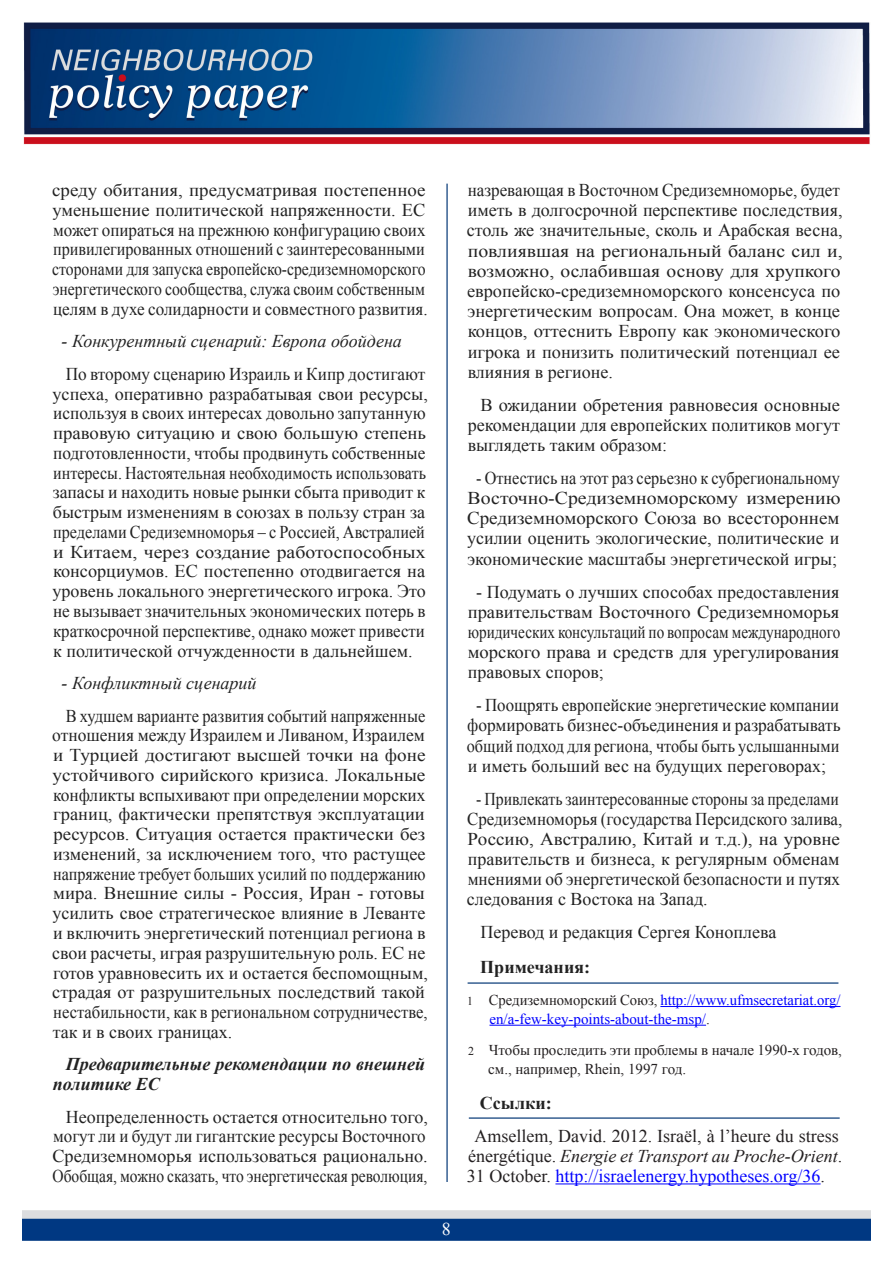
<style>
.page{position:relative;width:893px;height:1263px;background:#fff}
.page>*{position:absolute;margin:0;border:0;box-sizing:border-box;transform-origin:0 0}
.Gövde_Metin{font:18px/19.8px "Times New Roman";color:#222;scale:.91 1}
.Gövde_Metin-2{font:18px/19.8px "Times New Roman";color:#222;scale:.96 1}
.Gövde_Metin-3{font:18px/20.1px "Times New Roman";color:#222;text-align:justify}
.Gövde_Metin-4{font:18px/20.1px "Times New Roman";color:#222;scale:.95 1}
.Gövde_Metin-5{font:18px/19.8px "Times New Roman";color:#222;scale:1.05 1}
.Gövde_Metin-6{font:18px/20.1px "Times New Roman";color:#222;scale:.88 1}
.Gövde_Metin-7{font:18px/20.1px "Times New Roman";color:#222;text-align:center;scale:.9 1}
.Gövde_Metin-8{font:18px/20.1px "Times New Roman";color:#222;text-align:justify;scale:.94 1}
.Referance{font:18px/20.1px "Times New Roman";color:#231f20}
.Gövde_Metin-9{font:italic 18px "Times New Roman";color:#222}
.Gövde_başlık_3_itali{font:italic 700 18px/19.8px "Times New Roman";color:#222}
.Gövde_Başlık{font:700 18px "Times New Roman";color:#222}
.t1{font:18px "Times New Roman";color:#fff}
.End_note_text{font:15px/18.6px "Times New Roman";color:#00f}
.End_note_text-2{font:15px/18.6px "Times New Roman";color:#231f20}
.s1{font-size:12px;color:#231f20}
.s2{color:#231f20}
.s3{font-size:12px}
.s4{font-style:italic}
.s5{color:#00f}
</style>
<div class="page">
<img style="left:22px;top:1210px;width:849px;height:31px">
<img style="left:24px;top:22px;width:846px;height:122px">
<hr style="left:446px;top:184px;width:2px;height:998px;background:#365f91">
<hr style="left:660px;top:1006px;width:180px;height:1px;background:#00f">
<hr style="left:489px;top:1025px;width:217px;height:1px;background:#00f">
<hr style="left:555px;top:1183px;width:266px;height:1px;background:#00f">
<hr style="left:469px;top:1117px;width:371px;height:2px;background:#365f91">
<hr style="left:468px;top:982px;width:370px;height:2px;background:#365f91">
<p class="Gövde_Metin-5" style="left:52px;top:180px;width:359px">среду обитания, предусматривая постепенное уменьшение политической напряженности. ЕС может опираться на прежнюю конфигурацию своих привилегированных отношений с заинтересованными сторонами для запуска европейско-средиземноморского энергетического сообщества, служа своим собственным целям в духе солидарности и coвместного развития.</p>
<p class="Gövde_Metin-9" style="left:62px;top:329px;width:342px">- Конкурентный сценарий: Европа обойдена</p>
<p class="Gövde_Metin-2" style="left:53px;top:364px;width:393px;text-indent:13px">По второму сценарию Израиль и Кипр достигают успеха, оперативно разрабатывая свои ресурсы, используя в своих интересах довольно запутанную правовую ситуацию и свою большую степень подготовленности, чтобы продвинуть собственные интересы. Настоятельная необходимость использовать запасы и находить новые рынки сбыта приводит к быстрым изменениям в союзах в пользу стран за пределами Средиземноморья – с Россией, Австралией и Китаем, через создание работоспособных консорциумов. ЕС постепенно отодвигается на уровень локального энергетического игрока. Это не вызывает значительных экономических потерь в краткосрочной перспективе, однако может привести к политической отчужденности в дальнейшем.</p>
<p class="Gövde_Metin-9" style="left:62px;top:671px;width:197px">- Конфликтный сценарий</p>
<p class="Gövde_Metin" style="left:52px;top:705px;width:414px;text-indent:14px">В худшем варианте развития событий напряженные отношения между Израилем и Ливаном, Израилем и Турцией достигают высшей точки на фоне устойчивого сирийского кризиса. Локальные конфликты вспыхивают при определении морских границ, фактически препятствуя эксплуатации ресурсов. Ситуация остается практически без изменений, за исключением того, что растущее напряжение требует больших усилий по поддержанию мира. Внешние силы - Россия, Иран - готовы усилить свое стратегическое влияние в Леванте и включить энергетический потенциал региона в свои расчеты, играя разрушительную роль. ЕС не готов уравновесить их и остается беспомощным, страдая от разрушительных последствий такой нестабильности, как в региональном сотрудничестве, так и в своих границах.</p>
<p class="Gövde_başlık_3_itali" style="left:53px;top:1054px;width:374px;text-indent:13px">Предварительные рекомендации по внешней политике ЕС</p>
<p class="Gövde_Metin-3" style="left:52px;top:1106px;width:377px;text-indent:13px">Неопределенность остается относительно того, могут ли и будут ли гигантские ресурсы Восточного Средиземноморья использоваться рационально.<br>Обобщая, можно сказать, что энергетическая революция,</p>
<p class="t1" style="left:442px;top:1217px;width:10px">8</p>
<p class="Gövde_Metin-4" style="left:467px;top:180px;width:397px">назревающая в Восточном Средиземноморье, будет иметь в долгосрочной перспективе последствия, столь же значительные, сколь и Арабская весна, повлиявшая на региональный баланс сил и, возможно, ослабившая основу для хрупкого европейско-средиземноморского консенсуса по энергетическим вопросам. Она может, в конце концов, оттеснить Европу как экономического игрока и понизить политический потенциал ее влияния в регионе.</p>
<p class="Gövde_Metin-3" style="left:468px;top:394px;width:374px;text-indent:13px">В ожидании обретения равновесия основные рекомендации для европейских политиков могут выглядеть таким образом:</p>
<p class="Gövde_Metin-7" style="left:467px;top:467px;width:416px">- Отнестись на этот раз серьезно к субрегиональному Восточно-Средиземноморскому измерению Средиземноморского Союза во всестороннем усилии оценить экологические, политические и экономические масштабы энергетической игры;</p>
<p class="Gövde_Metin-3" style="left:468px;top:581px;width:374px;text-indent:8px">- Подумать о лучших способах предоставления правительствам Восточного Средиземноморья юридических консультаций по вопросам международного морского права и средств для урегулирования правовых споров;</p>
<p class="Gövde_Metin-8" style="left:467px;top:695px;width:399px;text-indent:9px">- Поощрять европейские энергетические компании формировать бизнес-объединения и разрабатывать общий подход для региона, чтобы быть услышанными и иметь больший вес на будущих переговорах;</p>
<p class="Gövde_Metin-6" style="left:467px;top:788px;width:428px;text-indent:9px">- Привлекать заинтересованные стороны за пределами Средиземноморья (государства Персидского залива, Россию, Австралию, Китай и т.д.), на уровне правительств и бизнеса, к регулярным обменам мнениями об энергетической безопасности и путях следования с Востока на Запад.</p>
<p class="Gövde_Metin-3" style="left:480px;top:922px;width:298px">Перевод и редакция Сергея Коноплева</p>
<p class="Gövde_Başlık" style="left:480px;top:955px;width:111px">Примечания:</p>
<p class="End_note_text" style="left:489px;top:990px;width:352px;text-indent:-22px"><span class="s1">1</span> <span class="s2">Средиземноморский Союз,</span> http://www.ufmsecretariat.org/ en/a-few-key-points-about-the-msp/<span class="s2">.</span></p>
<p class="End_note_text-2" style="left:488px;top:1040px;width:355px;text-indent:-20px"><span class="s3">2</span> Чтобы проследить эти проблемы в начале 1990-х годов, см., например, Rhein, 1997 год.</p>
<p class="Gövde_Başlık" style="left:480px;top:1090px;width:74px">Ссылки:</p>
<p class="Referance" style="left:467px;top:1125px;width:377px;text-indent:8px">Amsellem, David. 2012. Israël, à l’heure du stress énergétique. <span class="s4">Energie et Transport au Proche-Orient</span>.<br>31 October. <span class="s5">http://israelenergy.hypotheses.org/36</span>.</p>
</div>
